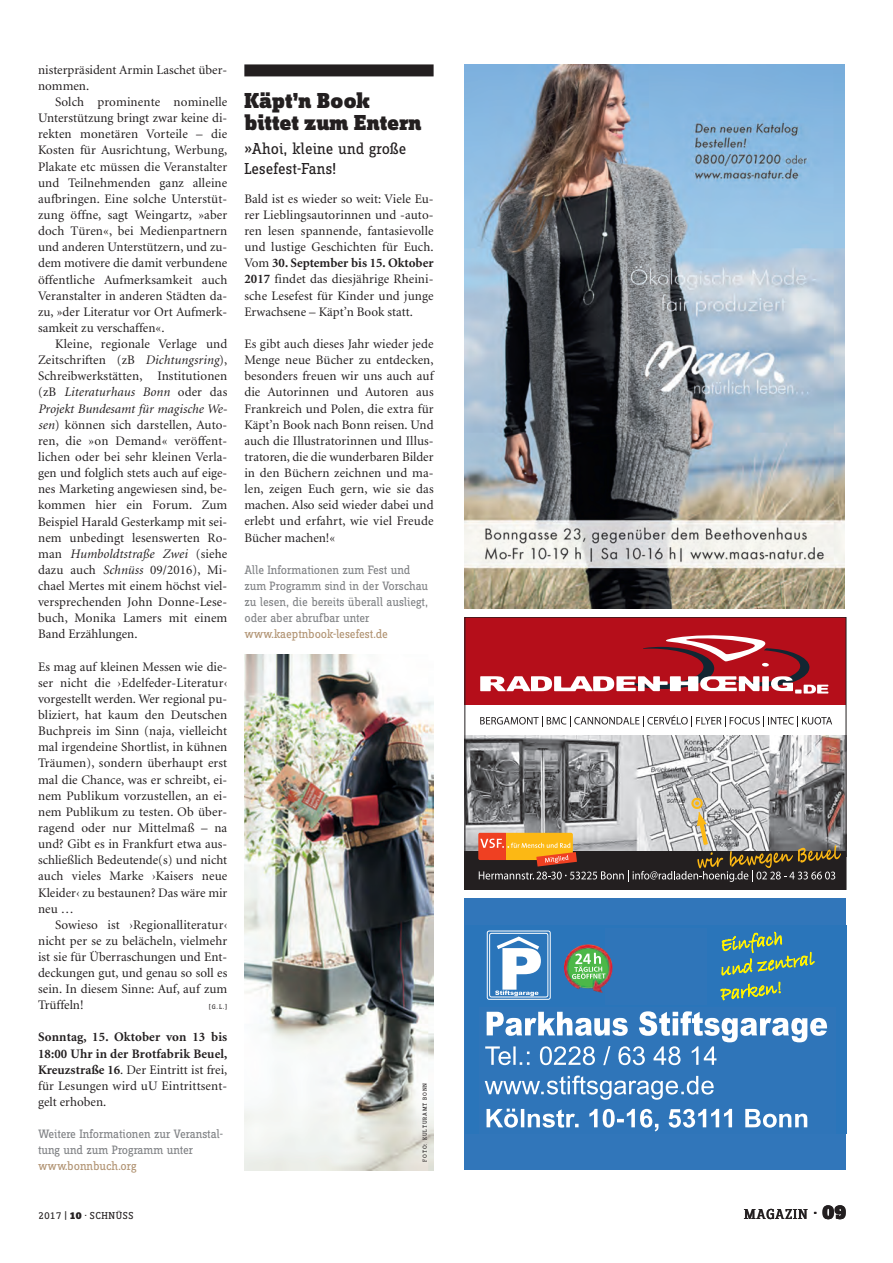
<style>
.page{position:relative;width:893px;height:1263px;background:#fff}
.page>*{position:absolute;margin:0;border:0;box-sizing:border-box;transform-origin:0 0}
.t1{font:900 22.5px/22.5px "Zine Slab Dis";letter-spacing:.005em;color:#231f20}
.t2{font:16.5px/19.8px "Zine Slab Dis";color:#231f20}
.t3{font:15px "Zine Slab Dis";letter-spacing:.045em;color:#231f20}
.t4{font:13.05px/16.2px "Minion";letter-spacing:.01em;color:#231f20;text-align:justify}
.t5{font:700 13.05px/16.2px "Minion";letter-spacing:.01em;color:#231f20;text-align:justify}
.t6{font:italic 13.05px "Minion";letter-spacing:.01em;color:#231f20}
.t7{font:12.6px/16.2px "Zine Slab Dis";letter-spacing:-.005em;color:#808285}
.t8{font:10.5px "Zine Slab Dis Regular Roman Tf";letter-spacing:.055em;color:#231f20}
.t9{font:6.75px "Zine Slab Dis";color:#231f20}
.t10{font:6px "Zine Slab Dis";letter-spacing:.13em;color:#231f20}
.s1{font-style:italic}
.s2{font-style:normal}
.s3{font-weight:400}
.s4{color:#b19372}
.s5{font-weight:700}
.s6{font-family:"Zine Slab Dis Black Roman Tf"}
.s7{font-size:18px}
.s8{font-family:"Zine Slab Dis Black Roman Tf";font-size:21px}
</style>
<div class="page">
<img style="left:244px;top:64px;width:603px;height:1107px">
<p class="t4" style="left:38px;top:63px;width:191px">nisterpräsident Armin Laschet über-</p>
<p class="t4" style="left:38px;top:79px;width:53px">nommen.</p>
<p class="t4" style="left:55px;top:95px;width:174px">Solch prominente nominelle</p>
<p class="t4" style="left:38px;top:111px;width:191px">Unterstützung bringt zwar keine di-</p>
<p class="t4" style="left:38px;top:127px;width:191px">rekten monetären Vorteile – die</p>
<p class="t4" style="left:38px;top:143px;width:191px">Kosten für Ausrichtung, Werbung,</p>
<p class="t4" style="left:38px;top:159px;width:191px">Plakate etc müssen die Veranstalter</p>
<p class="t4" style="left:38px;top:176px;width:191px">und Teilnehmenden ganz alleine</p>
<p class="t4" style="left:38px;top:192px;width:191px">aufbringen. Eine solche Unterstüt-</p>
<p class="t4" style="left:38px;top:208px;width:191px">zung öffne, sagt Weingartz, »aber</p>
<p class="t4" style="left:38px;top:224px;width:191px">doch Türen«, bei Medienpartnern</p>
<p class="t4" style="left:38px;top:240px;width:191px">und anderen Unterstützern, und zu-</p>
<p class="t4" style="left:38px;top:256px;width:191px">dem motivere die damit verbundene</p>
<p class="t4" style="left:38px;top:272px;width:191px">öffentliche Aufmerksamkeit auch</p>
<p class="t4" style="left:38px;top:288px;width:191px">Veranstalter in anderen Städten da-</p>
<p class="t4" style="left:38px;top:305px;width:191px">zu, »der Literatur vor Ort Aufmerk-</p>
<p class="t4" style="left:38px;top:321px;width:128px">samkeit zu verschaffen«.</p>
<p class="t4" style="left:55px;top:337px;width:174px">Kleine, regionale Verlage und</p>
<p class="t4" style="left:38px;top:353px;width:191px">Zeitschriften (zB <span class="s1">Dichtungsring</span>),</p>
<p class="t4" style="left:38px;top:369px;width:191px">Schreibwerkstätten, Institutionen</p>
<p class="t6" style="left:38px;top:387px;width:191px"><span class="s2">(zB</span> Literaturhaus Bonn <span class="s2">oder das</span></p>
<p class="t6" style="left:38px;top:403px;width:191px">Projekt Bundesamt für magische We-</p>
<p class="t4" style="left:38px;top:417px;width:191px"><span class="s1">sen</span>) können sich darstellen, Auto-</p>
<p class="t4" style="left:38px;top:434px;width:191px">ren, die »on Demand« veröffent-</p>
<p class="t4" style="left:38px;top:450px;width:191px">lichen oder bei sehr kleinen Verla-</p>
<p class="t4" style="left:38px;top:466px;width:191px">gen und folglich stets auch auf eige-</p>
<p class="t4" style="left:38px;top:482px;width:191px">nes Marketing angewiesen sind, be-</p>
<p class="t4" style="left:38px;top:498px;width:191px">kommen hier ein Forum. Zum</p>
<p class="t4" style="left:38px;top:514px;width:191px">Beispiel Harald Gesterkamp mit sei-</p>
<p class="t4" style="left:38px;top:530px;width:191px">nem unbedingt lesenswerten Ro-</p>
<p class="t6" style="left:38px;top:548px;width:191px"><span class="s2">man</span> Humboldtstraße Zwei <span class="s2">(siehe</span></p>
<p class="t4" style="left:38px;top:563px;width:191px">dazu auch <span class="s1">Schnüss</span> 09/2016), Mi-</p>
<p class="t4" style="left:38px;top:579px;width:191px">chael Mertes mit einem höchst viel-</p>
<p class="t4" style="left:38px;top:595px;width:191px">versprechenden John Donne-Lese-</p>
<p class="t4" style="left:38px;top:611px;width:191px">buch, Monika Lamers mit einem</p>
<p class="t4" style="left:38px;top:627px;width:101px">Band Erzählungen.</p>
<p class="t4" style="left:38px;top:659px;width:191px">Es mag auf kleinen Messen wie die-</p>
<p class="t4" style="left:38px;top:676px;width:191px">ser nicht die ›Edelfeder-Literatur‹</p>
<p class="t4" style="left:38px;top:692px;width:191px">vorgestellt werden. Wer regional pu-</p>
<p class="t4" style="left:38px;top:708px;width:191px">bliziert, hat kaum den Deutschen</p>
<p class="t4" style="left:38px;top:724px;width:191px">Buchpreis im Sinn (naja, vielleicht</p>
<p class="t4" style="left:38px;top:740px;width:191px">mal irgendeine Shortlist, in kühnen</p>
<p class="t4" style="left:38px;top:756px;width:191px">Träumen), sondern überhaupt erst</p>
<p class="t4" style="left:38px;top:772px;width:191px">mal die Chance, was er schreibt, ei-</p>
<p class="t4" style="left:38px;top:788px;width:191px">nem Publikum vorzustellen, an ei-</p>
<p class="t4" style="left:38px;top:805px;width:191px">nem Publikum zu testen. Ob über-</p>
<p class="t4" style="left:38px;top:821px;width:191px">ragend oder nur Mittelmaß – na</p>
<p class="t4" style="left:38px;top:837px;width:191px">und? Gibt es in Frankfurt etwa aus-</p>
<p class="t4" style="left:38px;top:853px;width:191px">schließlich Bedeutende(s) und nicht</p>
<p class="t4" style="left:38px;top:869px;width:191px">auch vieles Marke ›Kaisers neue</p>
<p class="t4" style="left:38px;top:885px;width:191px">Kleider‹ zu bestaunen? Das wäre mir</p>
<p class="t4" style="left:38px;top:901px;width:37px">neu …</p>
<p class="t4" style="left:55px;top:917px;width:174px">Sowieso ist ›Regionalliteratur‹</p>
<p class="t4" style="left:38px;top:934px;width:191px">nicht per se zu belächeln, vielmehr</p>
<p class="t4" style="left:38px;top:950px;width:191px">ist sie für Überraschungen und Ent-</p>
<p class="t4" style="left:38px;top:966px;width:191px">deckungen gut, und genau so soll es</p>
<p class="t4" style="left:38px;top:982px;width:191px">sein. In diesem Sinne: Auf, auf zum</p>
<p class="t4" style="left:38px;top:998px;width:47px">Trüffeln!</p>
<p class="t9" style="left:209px;top:1004px;width:20px">[G.L.]</p>
<p class="t5" style="left:38px;top:1030px;width:191px">Sonntag, 15. Oktober von 13 bis 18:00 Uhr in der Brotfabrik Beuel, Kreuzstraße 16<span class="s3">. Der Eintritt ist frei, für Lesungen wird uU Eintrittsent&shy;gelt erhoben.</span></p>
<p class="t7" style="left:38px;top:1127px;width:186px">Weitere Informationen zur Veranstal&shy;tung und zum Programm unter <span class="s4">www.bonnbuch.org</span></p>
<p class="t1" style="left:244px;top:90px;width:179px">Käpt’n Book bittet zum Entern</p>
<p class="t2" style="left:244px;top:140px;width:163px">»Ahoi, kleine und große<br>Lesefest-Fans!</p>
<p class="t4" style="left:244px;top:192px;width:191px">Bald ist es wieder so weit: Viele Eu&shy;rer Lieblingsautorinnen und -auto&shy;ren lesen spannende, fantasievolle und lustige Geschichten für Euch.<br>Vom <span class="s5">30. September bis 15. Oktober 2017</span> findet das diesjährige Rheini&shy;sche Lesefest für Kinder und junge Erwachsene – Käpt’n Book statt.</p>
<p class="t4" style="left:244px;top:337px;width:191px">Es gibt auch dieses Jahr wieder jede Menge neue Bücher zu entdecken, besonders freuen wir uns auch auf die Autorinnen und Autoren aus Frankreich und Polen, die extra für Käpt’n Book nach Bonn reisen. Und auch die Illustratorinnen und Illus&shy;tratoren, die die wunderbaren Bilder in den Büchern zeichnen und ma&shy;len, zeigen Euch gern, wie sie das machen. Also seid wieder dabei und erlebt und erfahrt, wie viel Freude Bücher machen!«</p>
<p class="t7" style="left:244px;top:562px;width:185px">Alle Informationen zum Fest und zum Programm sind in der Vorschau zu lesen, die bereits überall ausliegt, oder aber abrufbar unter <span class="s4">www.kaeptnbook-lesefest.de</span></p>
<p class="t10" style="left:423px;top:1161px;width:80px;rotate:-90deg">FOTO: KULTURAMT BONN</p>
<p class="t8" style="left:38px;top:1211px;width:97px">2017 | <span class="s6">10</span> · SCHNÜSS</p>
<p class="t3" style="left:744px;top:1208px;width:103px">MAGAZIN <span class="s7">·</span> <span class="s8">09</span></p>
</div>
